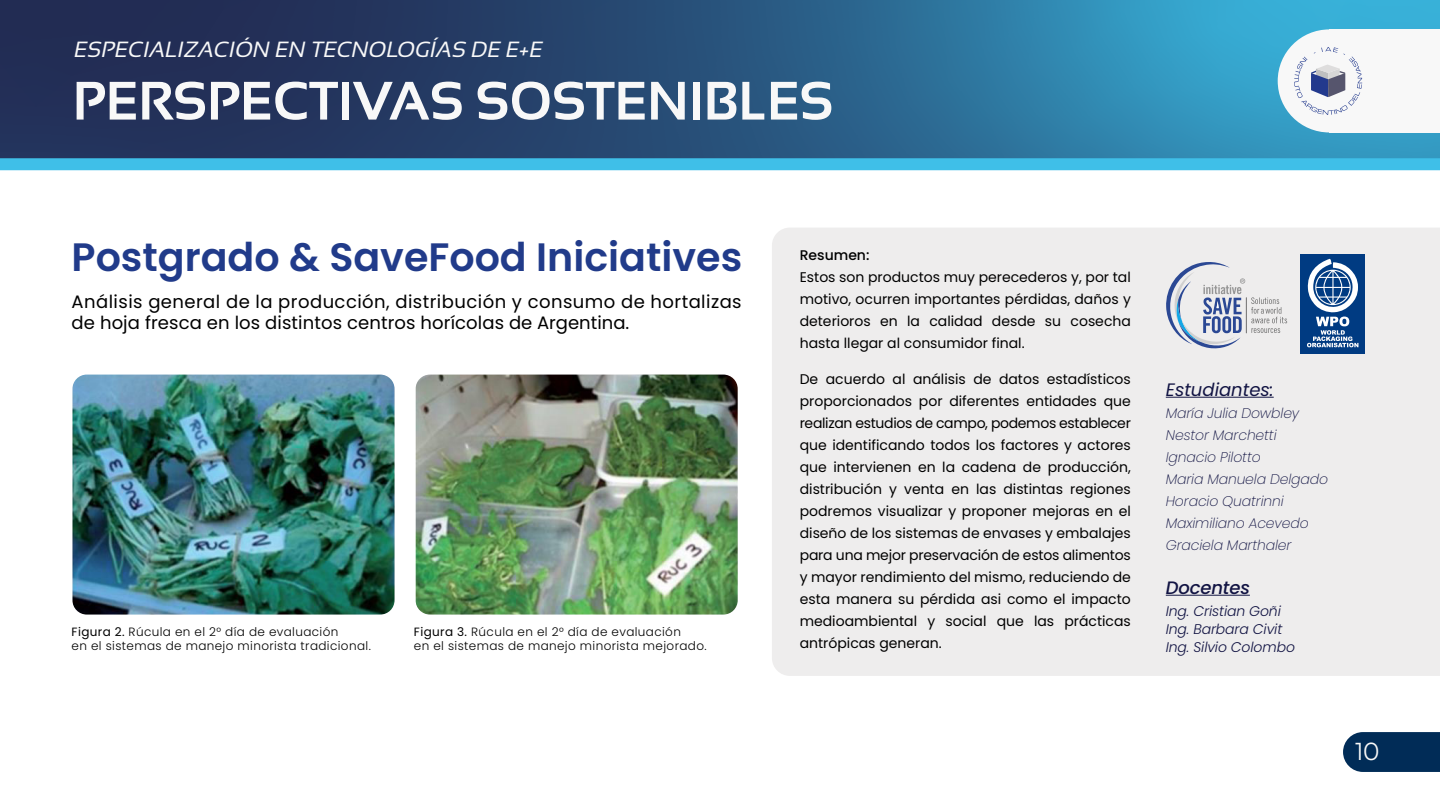
<style>
.page{position:relative;width:1440px;height:810px;background:#fff}
.page>*{position:absolute;margin:0;border:0;box-sizing:border-box;transform-origin:0 0}
.t1{font:700 54px "Sansation";color:#f8f8f8}
.t2{font:600 39.6px "Poppins";color:#213b8a}
.t3{font:700 24px "Satoshi Variable";color:#f8f8f8}
.t4{font:italic 22px "Sansation";color:#f8f8f8}
.t5{font:18px/21.6px "Poppins";letter-spacing:.025em;color:#000}
.t6{font:italic 18px "Poppins";color:#121443}
.t7{font:italic 500 18px "Poppins";letter-spacing:-.01em;color:#121443}
.t8{font:14px/22px "Poppins";color:#000;text-align:justify}
.t9{font:italic 200 14px/22px "Poppins";letter-spacing:-.01em;color:#121443}
.t10{font:italic 300 14px/18px "Poppins";letter-spacing:-.01em;color:#121443}
.t11{font:500 14px "Poppins";color:#000}
.t12{font:300 12px/14px "Poppins";letter-spacing:.03em;color:#000}
.s1{font-weight:400}
</style>
<div class="page">
<svg style="left:0;top:0;width:1440px;height:158px;background:#295982"></svg>
<div style="left:0;top:158px;width:1440px;height:12px;background:#3fbfe8"></div>
<div style="left:772px;top:228px;width:668px;height:448px;background:#eeeded"></div>
<hr style="left:1166px;top:397px;width:108px;height:1px;background:#121443">
<hr style="left:1166px;top:595px;width:84px;height:1px;background:#121443">
<svg style="left:1343px;top:732px;width:97px;height:40px;background:#0d365e"></svg>
<img style="left:72px;top:375px;width:323px;height:240px">
<img style="left:416px;top:375px;width:322px;height:240px">
<div style="left:1329px;top:29px;width:111px;height:103px;background:#f8f8f8"></div>
<div style="left:1278px;top:29px;width:103px;height:103px;background:#f8f8f8;border-radius:50%"></div>
<svg style="left:1294px;top:47px;width:68px;height:68px"></svg>
<div style="left:1301px;top:254px;width:64px;height:100px;background:#003b82"></div>
<svg style="left:1307px;top:259px;width:51px;height:88px"></svg>
<hr style="left:1246px;top:297px;width:1px;height:36px;background:#727272">
<svg style="left:1165px;top:260px;width:80px;height:90px;background:#c4cad9"></svg>
<svg style="left:1251px;top:297px;width:36px;height:36px"></svg>
<h3 class="t4" style="left:75px;top:37px;width:470px">ESPECIALIZACIÓN EN TECNOLOGÍAS DE E+E</h3>
<h1 class="t1" style="left:73px;top:71px;width:762px">PERSPECTIVAS SOSTENIBLES</h1>
<h2 class="t2" style="left:72px;top:234px;width:672px">Postgrado &amp; SaveFood Iniciatives</h2>
<p class="t5" style="left:72px;top:291px;width:672px">Análisis general de la producción, distribución y consumo de hortalizas de hoja fresca en los distintos centros horícolas de Argentina.</p>
<p class="t12" style="left:72px;top:625px;width:301px"><span class="s1">Figura 2.</span> Rúcula en el 2° día de evaluación<br>en el sistemas de manejo minorista tradicional.</p>
<p class="t12" style="left:414px;top:625px;width:294px"><span class="s1">Figura 3.</span> Rúcula en el 2° día de evaluación<br>en el sistemas de manejo minorista mejorado.</p>
<p class="t11" style="left:800px;top:247px;width:71px">Resumen:</p>
<p class="t8" style="left:800px;top:266px;width:333px">Estos son productos muy perecederos y, por tal motivo, ocurren importantes pérdidas, daños y deterioros en la calidad desde su cosecha hasta llegar al consumidor final.</p>
<p class="t8" style="left:800px;top:368px;width:333px">De acuerdo al análisis de datos estadísticos proporcionados por diferentes entidades que realizan estudios de campo, podemos establecer que identificando todos los factores y actores que intervienen en la cadena de producción, distribución y venta en las distintas regiones podremos visualizar y proponer mejoras en el diseño de los sistemas de envases y embalajes para una mejor preservación de estos alimentos y mayor rendimiento del mismo, reduciendo de esta manera su pérdida asi como el impacto medioambiental y social que las prácticas antrópicas generan.</p>
<p class="t6" style="left:1166px;top:379px;width:109px">Estudiantes:</p>
<p class="t9" style="left:1166px;top:402px;width:164px">María Julia Dowbley<br>Nestor Marchetti<br>Ignacio Pilotto<br>Maria Manuela Delgado<br>Horacio Quatrinni<br>Maximiliano Acevedo<br>Graciela Marthaler</p>
<p class="t7" style="left:1166px;top:577px;width:86px">Docentes</p>
<p class="t10" style="left:1166px;top:602px;width:131px">Ing. Cristian Goñi<br>Ing. Barbara Civit<br>Ing. Silvio Colombo</p>
<h3 class="t3" style="left:1355px;top:733px;width:26px">10</h3>
</div>
